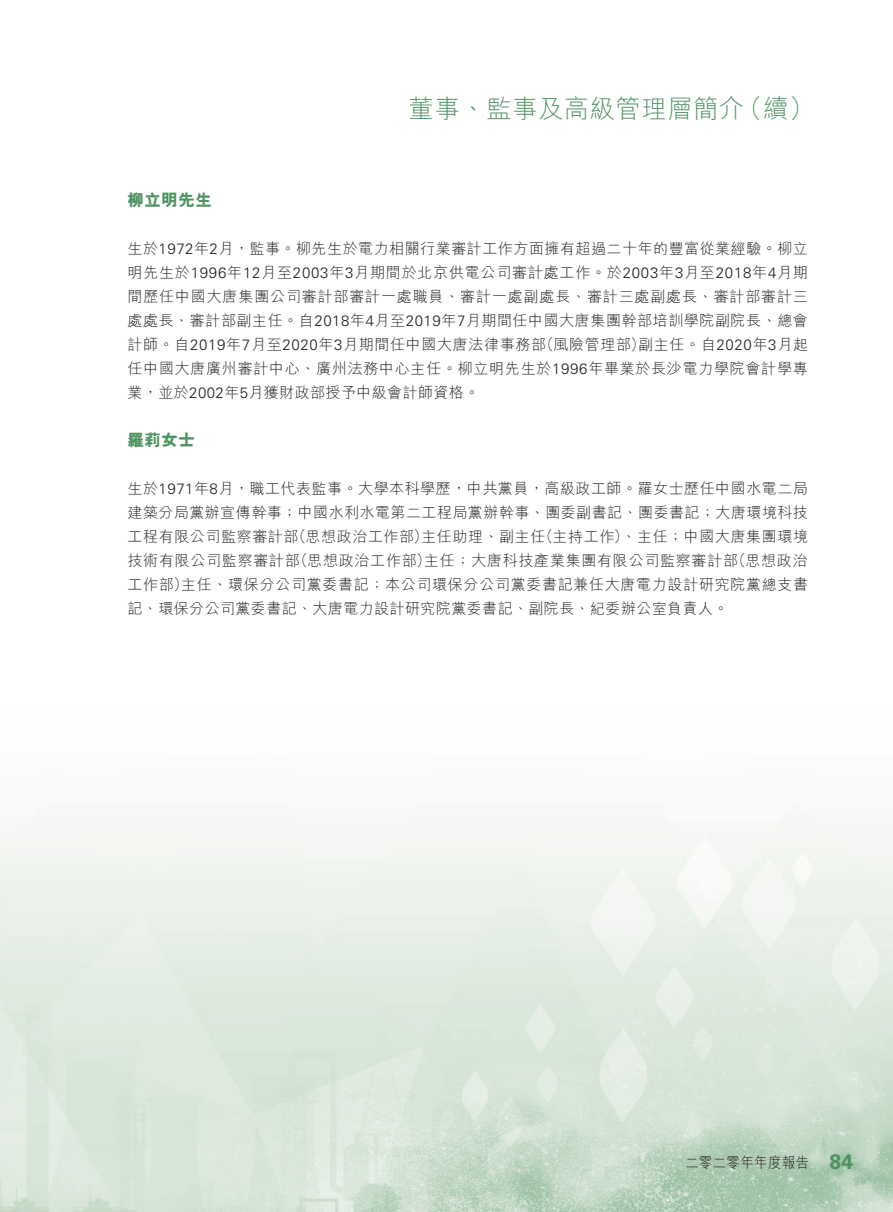
<style>
.page{position:relative;width:893px;height:1212px;background:#fff}
.page>*{position:absolute;margin:0;border:0;box-sizing:border-box;transform-origin:0 0}
.t1{font:300 25.5px "M Hei HK";letter-spacing:.015em;color:#509363}
.t2{font:700 21px "Univers LT Std";color:#509363}
.t3{font:800 16.5px "M Hei HK";letter-spacing:.03em;color:#509363}
.t4{font:300 15px/24px "M Hei HK";letter-spacing:.04em;color:#231f20}
.t5{font:300 15px "M Hei HK";letter-spacing:.04em;color:#231f20;scale:.9 1}
.s1{font-family:"Univers LT Std"}
</style>
<div class="page">
<img style="left:0;top:820px;width:893px;height:392px">
<h1 class="t1" style="left:409px;top:95px;width:337px">董事、監事及高級管理層簡介</h1>
<h1 class="t1" style="left:737px;top:95px;width:79px">（續(</h1>
<p class="t3" style="left:128px;top:192px;width:86px">柳立明先生</p>
<p class="t4" style="left:128px;top:236px;width:682px;text-align:right">生於<span class="s1">1972</span>年 月<span class="s1">2</span> ，監事。柳先生於電力相關行業審計工作方面擁有超過二十年的豐富從業經驗。柳立明先生於<span class="s1">1996</span>年<span class="s1">12</span>月至<span class="s1">2003</span>年<span class="s1">3</span>月期間於北京供電公司審計處工作。於<span class="s1">2003</span>年<span class="s1">3</span>月至<span class="s1">2018</span>年<span class="s1">4</span>月期間歷任中國大唐集團公司審計部審計一處職員、審計一處副處長、審計三處副處長、審計部審計三處處長、審計部副主任。自<span class="s1">2018</span>年<span class="s1">4</span>月至<span class="s1">2019</span>年<span class="s1">7</span>月期間任中國大唐集團幹部培訓學院副院長、總會副主任。自<span class="s1">2020</span>年<span class="s1">3</span>月起</p>
<p class="t4" style="left:128px;top:332px;width:682px">計師。自<span class="s1">2019</span>年<span class="s1">7</span>月至<span class="s1">2020</span>年<span class="s1">3</span>月期間任中國大唐法律事務部<br>任中國大唐廣州審計中心、廣州法務中心主任。柳立明先生於<span class="s1">1996</span>年畢業於長沙電力學院會計學專業，並於<span class="s1">2002</span>年<span class="s1">5</span>月獲財政部授予中級會計師資格。</p>
<p class="t3" style="left:128px;top:432px;width:69px">羅莉女士</p>
<p class="t4" style="left:128px;top:476px;width:682px;text-align:right">生於<span class="s1">1971</span>年 月<span class="s1">8</span> ，職工代表監事。大學本科學歷，中共黨員，高級政工師。羅女士歷任中國水電二局建築分局黨辦宣傳幹事；中國水利水電第二工程局黨辦幹事、團委副書記、團委書記；大唐環境科技（主持工作）、主任；中國大唐集團環境</p>
<p class="t4" style="left:539px;top:332px;width:107px">（風險管理部）</p>
<p class="t4" style="left:292px;top:524px;width:138px">（思想政治工作部）</p>
<p class="t4" style="left:421px;top:524px;width:126px">主任助理、副主任</p>
<p class="t4" style="left:128px;top:524px;width:172px">工程有限公司監察審計部</p>
<p class="t4" style="left:424px;top:548px;width:315px">主任；大唐科技產業集團有限公司監察審計部</p>
<p class="t4" style="left:293px;top:548px;width:139px">（思想政治工作部）</p>
<p class="t4" style="left:731px;top:548px;width:78px">（思想政治</p>
<p class="t4" style="left:181px;top:548px;width:628px;text-indent:-54px">技術有限公司監察審計部<br>主任、環保分公司黨委書記；本公司環保分公司黨委書記兼任大唐電力設計研究院黨總支書</p>
<p class="t4" style="left:128px;top:572px;width:602px">工作部）<br>記、環保分公司黨委書記、大唐電力設計研究院黨委書記、副院長、紀委辦公室負責人。</p>
<p class="t5" style="left:685px;top:1155px;width:139px">二零二零年年度報告</p>
<h2 class="t2" style="left:830px;top:1149px;width:25px">84</h2>
</div>
